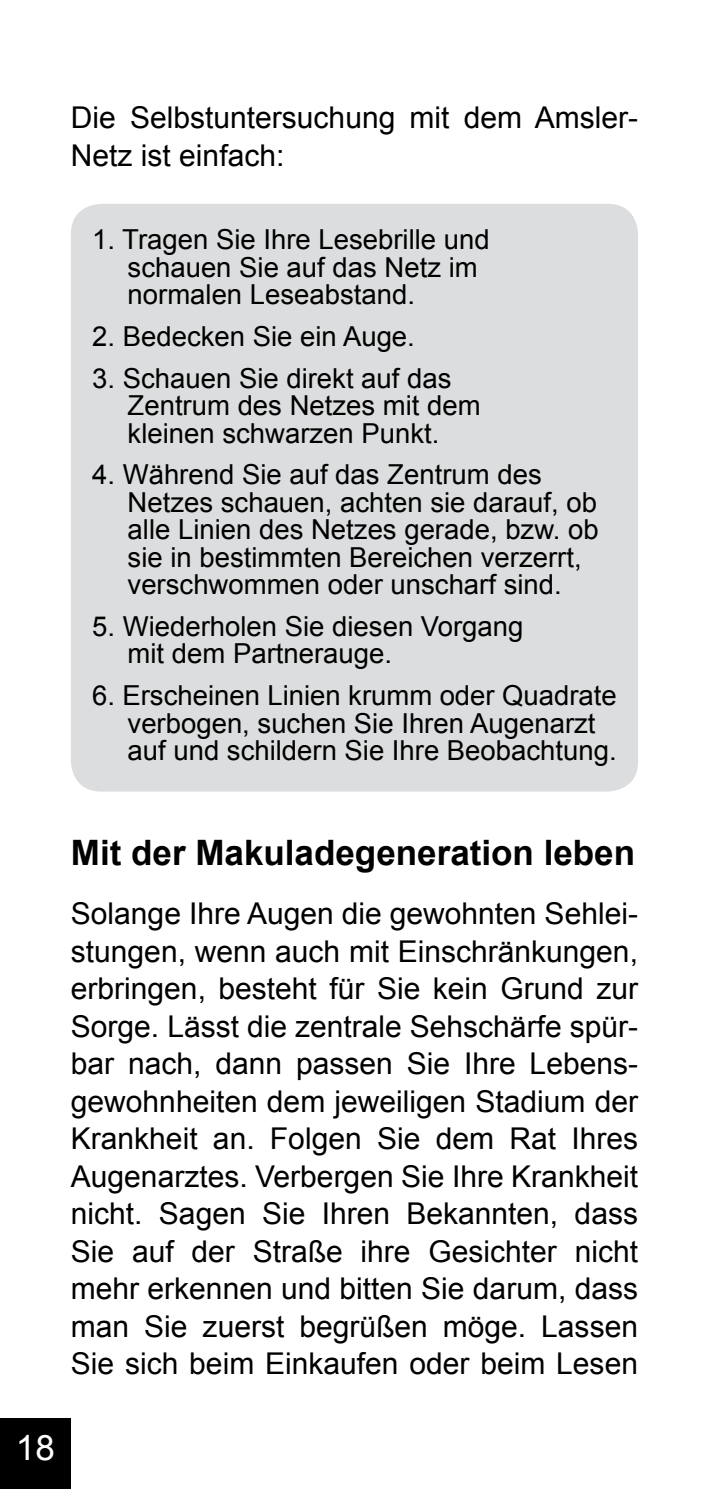
<style>
.page{position:relative;width:709px;height:1489px;background:#fff}
.page>*{position:absolute;margin:0;border:0;box-sizing:border-box;transform-origin:0 0}
.t1{font:700 35px "Arial";color:#000}
.t2{font:35px "Arial";color:#fff}
.t3{font:30px/37.5px "Arial";color:#000}
.t4{font:27.5px/27.5px "Arial";color:#000}
</style>
<div class="page">
<div style="left:0;top:1417px;width:71px;height:71px;background:#000"></div>
<div style="left:71px;top:204px;width:567px;height:587px;background:#dcddde;border-radius:30px"></div>
<p class="t3" style="left:71px;top:99px;width:568px">Die Selbstuntersuchung mit dem Amsler-<br>Netz ist einfach:</p>
<p class="t4" style="left:128px;top:226px;width:363px;text-indent:-35px">1. Tragen Sie Ihre Lesebrille und schauen Sie auf das Netz im normalen Leseabstand.</p>
<p class="t4" style="left:92px;top:323px;width:324px">2. Bedecken Sie ein Auge.</p>
<p class="t4" style="left:128px;top:364px;width:355px;text-indent:-35px">3. Schauen Sie direkt auf das<br>Zentrum des Netzes mit dem kleinen schwarzen Punkt.</p>
<p class="t4" style="left:128px;top:461px;width:472px;text-indent:-35px">4. Während Sie auf das Zentrum des Netzes schauen, achten sie darauf, ob alle Linien des Netzes gerade, bzw. ob sie in bestimmten Bereichen verzerrt, verschwommen oder unscharf sind.</p>
<p class="t4" style="left:128px;top:613px;width:397px;text-indent:-35px">5. Wiederholen Sie diesen Vorgang mit dem Partnerauge.</p>
<p class="t4" style="left:128px;top:682px;width:490px;text-indent:-35px">6. Erscheinen Linien krumm oder Quadrate verbogen, suchen Sie Ihren Augenarzt auf und schildern Sie Ihre Beobachtung.</p>
<p class="t1" style="left:71px;top:829px;width:566px">Mit der Makuladegeneration leben</p>
<p class="t3" style="left:71px;top:895px;width:568px;text-align:justify">Solange Ihre Augen die gewohnten Sehlei&shy;stungen, wenn auch mit Einschränkungen, erbringen, besteht für Sie kein Grund zur Sorge. Lässt die zentrale Sehschärfe spür&shy;bar nach, dann passen Sie Ihre Lebens&shy;gewohnheiten dem jeweiligen Stadium der Krankheit an. Folgen Sie dem Rat Ihres Augenarztes. Verbergen Sie Ihre Krankheit nicht. Sagen Sie Ihren Bekannten, dass Sie auf der Straße ihre Gesichter nicht mehr erkennen und bitten Sie darum, dass man Sie zuerst begrüßen möge. Lassen Sie sich beim Einkaufen oder beim Lesen</p>
<p class="t2" style="left:16px;top:1424px;width:40px">18</p>
</div>
